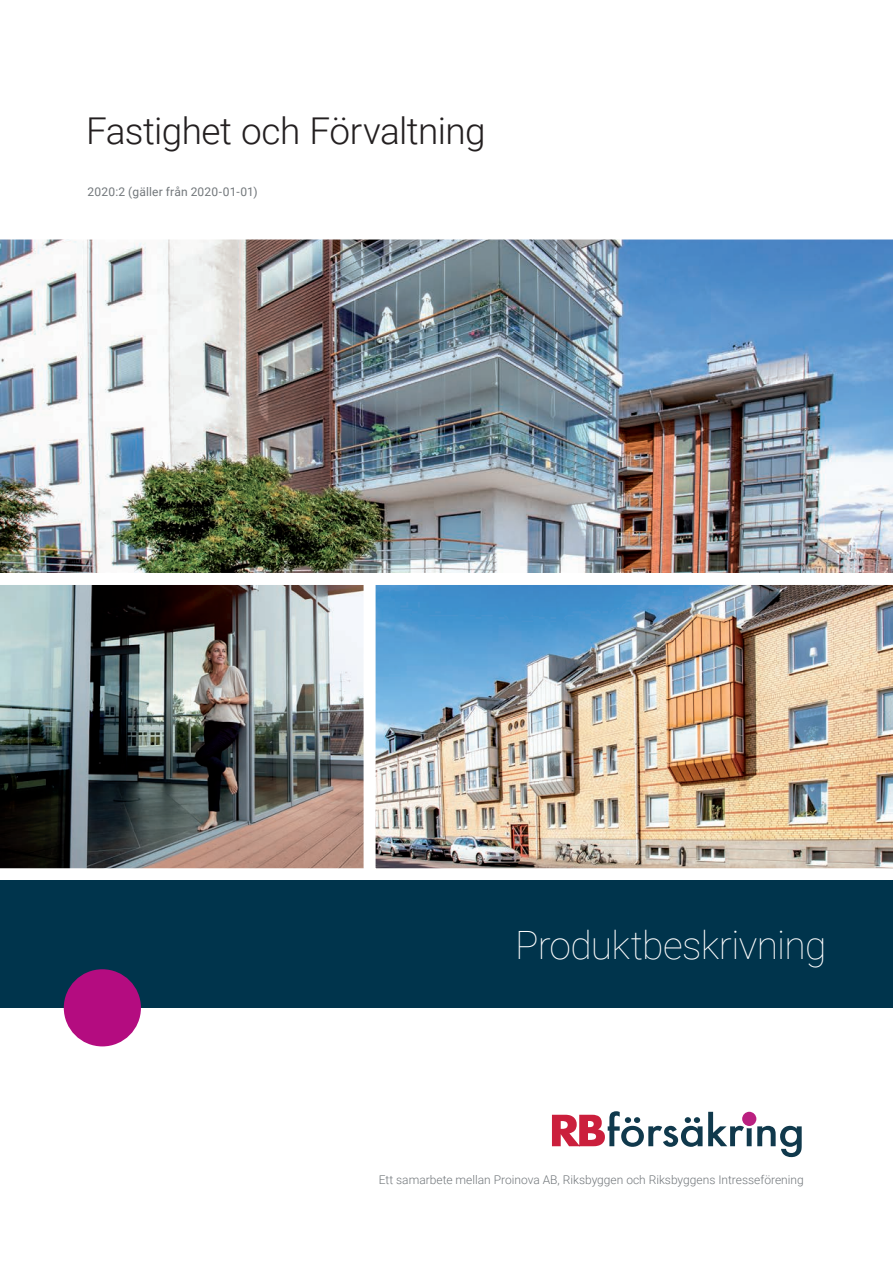
<style>
.page{position:relative;width:893px;height:1263px;background:#fff}
.page>*{position:absolute;margin:0;border:0;box-sizing:border-box;transform-origin:0 0}
.t1{font:100 39px "Roboto";letter-spacing:-.02em;color:#fff}
.t2{font:300 36.9px "Roboto";letter-spacing:-.015em;color:#231f20}
.t3{font:300 12px "Roboto";color:#72777b}
.t4{font:12px "Roboto";letter-spacing:.015em;color:#72777b}
</style>
<div class="page">
<svg style="left:552px;top:1111px;width:250px;height:46px"></svg>
<svg style="left:741px;top:1110px;width:17px;height:17px"></svg>
<div style="left:740px;top:1109px;width:19px;height:19px;border:2px solid #fff;border-radius:50%"></div>
<img style="left:0;top:585px;width:364px;height:284px">
<img style="left:375px;top:585px;width:518px;height:284px">
<img style="left:0;top:239px;width:893px;height:334px">
<div style="left:0;top:880px;width:893px;height:128px;background:#00344c"></div>
<div style="left:64px;top:969px;width:77px;height:77px;background:#b40c80;border-radius:50%"></div>
<h2 class="t2" style="left:86px;top:105px;width:401px">Fastighet och Förvaltning</h2>
<p class="t4" style="left:88px;top:183px;width:171px">2020:2 (gäller från 2020-01-01)</p>
<h1 class="t1" style="left:515px;top:917px;width:313px">Produktbeskrivning</h1>
<p class="t3" style="left:379px;top:1171px;width:426px">Ett samarbete mellan Proinova AB, Riksbyggen och Riksbyggens Intresseförening</p>
</div>
